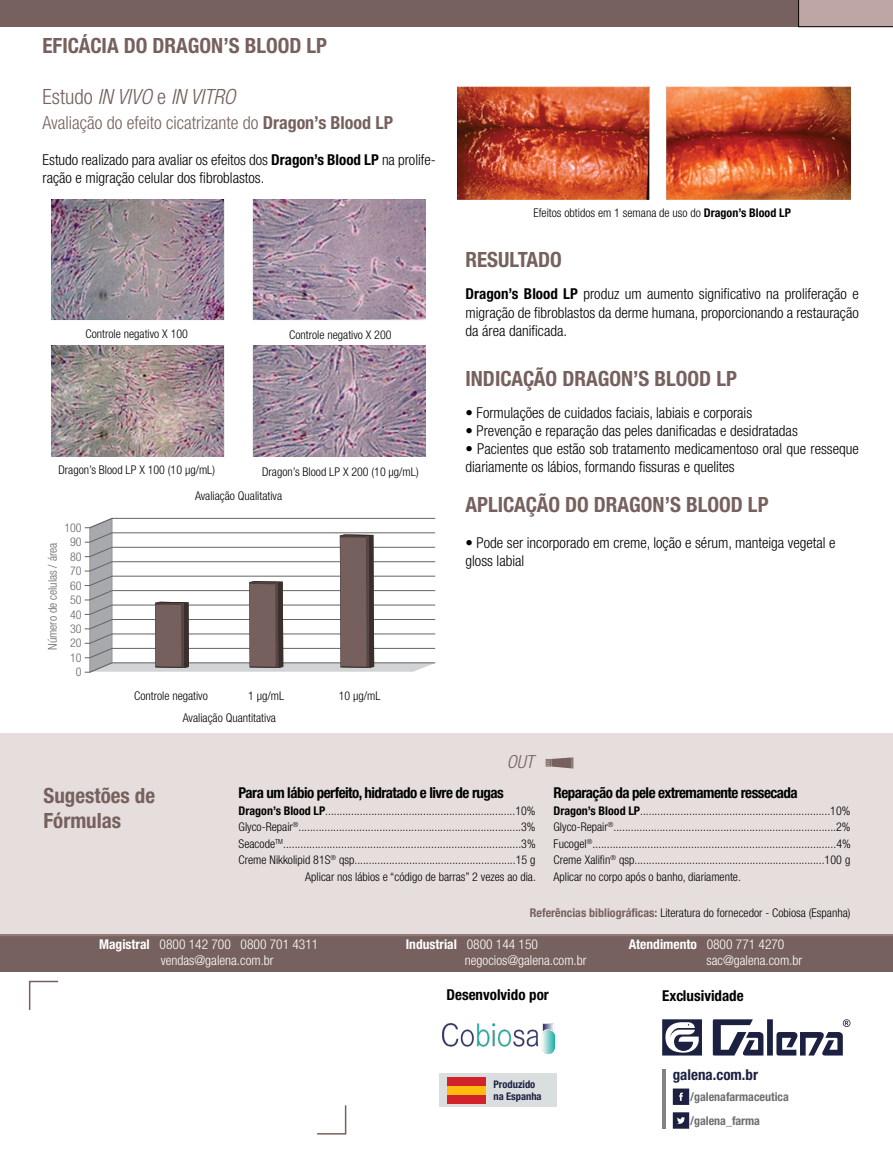
<style>
.page{position:relative;width:893px;height:1149px;background:#fff}
.page>*{position:absolute;margin:0;border:0;box-sizing:border-box;transform-origin:0 0}
.t1{font:700 condensed 21px/25.2px "Helvetica Neue LT Std";color:#76615e}
.t2{font:italic 300 condensed 21px "Helvetica Neue LT Std";color:#76615e}
.t3{font:300 condensed 18px "Helvetica Neue LT Std";color:#76615e}
.t4{font:italic 300 condensed 18px "Helvetica Neue LT Std";color:#76615e}
.t5{font:300 condensed 15px/18px "Helvetica Neue LT Std";color:#000}
.t6{font:700 condensed 15px "Helvetica Neue LT Std";letter-spacing:-.035em;color:#000}
.t7{font:700 condensed 15px "Helvetica Neue LT Std";color:#000}
.t8{font:700 condensed 15px "Helvetica Neue LT Std";color:#1c2142}
.t9{font:300 condensed 13.5px "Helvetica Neue LT Std";color:#fff}
.t10{font:700 condensed 13.5px "Helvetica Neue LT Std";color:#fff}
.t11{font:300 condensed 12px "Helvetica Neue LT Std";color:#000}
.t12{font:300 condensed 12px/14.4px "Helvetica Neue LT Std";color:#636466;text-align:right}
.t13{font:700 condensed 12px "Helvetica Neue LT Std";color:#6d6e71}
.t14{font:700 condensed 10.5px "Helvetica Neue LT Std";color:#1c2142}
.s1{font-style:normal}
.s2{font-weight:700}
.s3{font-weight:700;color:#76615e}
.s4{font-weight:300}
</style>
<div class="page">
<img style="left:51px;top:199px;width:375px;height:257px">
<div style="left:0;top:0;width:797px;height:27px;background:#76615e"></div>
<div style="left:798px;top:0;width:95px;height:27px;background:#bda6a3"></div>
<svg style="left:28px;top:980px;width:31px;height:30px"></svg>
<svg style="left:317px;top:1105px;width:30px;height:29px"></svg>
<div style="left:0;top:934px;width:893px;height:37px;background:#76615e"></div>
<div style="left:0;top:733px;width:893px;height:202px;background:#e6dedd"></div>
<svg style="left:546px;top:757px;width:27px;height:11px"></svg>
<svg style="left:662px;top:1019px;width:188px;height:36px"></svg>
<svg style="left:673px;top:1112px;width:16px;height:16px"></svg>
<svg style="left:673px;top:1088px;width:16px;height:16px"></svg>
<hr style="left:662px;top:1068px;width:3px;height:60px;background:#808285">
<div style="left:440px;top:1073px;width:117px;height:33px;background:#dbdede"></div>
<svg style="left:447px;top:1084px;width:39px;height:10px"></svg>
<div style="left:447px;top:1076px;width:39px;height:8px;background:#d2232a"></div>
<div style="left:447px;top:1094px;width:39px;height:8px;background:#d2232a"></div>
<img style="left:442px;top:1023px;width:112px;height:30px">
<img style="left:457px;top:86px;width:393px;height:113px">
<svg style="left:84px;top:517px;width:352px;height:155px"></svg>
<p class="t1" style="left:43px;top:33px;width:286px">EFICÁCIA DO DRAGON’S BLOOD LP</p>
<p class="t2" style="left:43px;top:84px;width:195px"><span class="s1">Estudo</span> IN VIVO <span class="s1">e</span> IN VITRO</p>
<p class="t3" style="left:43px;top:112px;width:352px">Avaliação do efeito cicatrizante do <span class="s2">Dragon’s Blood LP</span></p>
<p class="t5" style="left:43px;top:150px;width:395px">Estudo realizado para avaliar os efeitos dos <span class="s2">Dragon’s Blood LP</span> na prolife&shy;ração e migração celular dos fibroblastos.</p>
<p class="t11" style="left:86px;top:326px;width:104px">Controle negativo X 100</p>
<p class="t11" style="left:289px;top:328px;width:104px">Controle negativo X 200</p>
<p class="t11" style="left:59px;top:463px;width:158px">Dragon’s Blood LP X 100 (10 μg/mL)</p>
<p class="t11" style="left:262px;top:464px;width:158px">Dragon’s Blood LP X 200 (10 μg/mL)</p>
<p class="t12" style="left:45px;top:649px;width:109px;rotate:-90deg">Número de celulas / área</p>
<p class="t12" style="left:64px;top:520px;width:19px">100<br>90<br>80<br>70<br>60<br>50<br>40<br>30<br>20<br>10<br>0</p>
<p class="t11" style="left:195px;top:488px;width:89px">Avaliação Qualitativa</p>
<p class="t11" style="left:134px;top:688px;width:75px">Controle negativo</p>
<p class="t11" style="left:248px;top:688px;width:37px">1 μg/mL</p>
<p class="t11" style="left:339px;top:688px;width:43px">10 μg/mL</p>
<p class="t11" style="left:183px;top:711px;width:95px">Avaliação Quantitativa</p>
<p class="t11" style="left:533px;top:205px;width:259px">Efeitos obtidos em 1 semana de uso do <span class="s2">Dragon’s Blood LP</span></p>
<p class="t1" style="left:465px;top:247px;width:98px">RESULTADO</p>
<p class="t5" style="left:465px;top:285px;width:395px;text-align:justify"><span class="s2">Dragon’s Blood LP</span> produz um aumento significativo na proliferação e migração de fibroblastos da derme humana, proporcionando a restauração da área danificada.</p>
<p class="t1" style="left:465px;top:365px;width:273px">INDICAÇÃO DRAGON’S BLOOD LP</p>
<p class="t5" style="left:465px;top:404px;width:288px">• Formulações de cuidados faciais, labiais e corporais</p>
<p class="t5" style="left:465px;top:422px;width:334px">• Prevenção e reparação das peles danificadas e desidratadas</p>
<p class="t5" style="left:465px;top:440px;width:395px">• Pacientes que estão sob tratamento medicamentoso oral que resseque diariamente os lábios, formando fissuras e quelites</p>
<p class="t1" style="left:465px;top:491px;width:305px">APLICAÇÃO DO DRAGON’S BLOOD LP</p>
<p class="t5" style="left:465px;top:533px;width:372px">• Pode ser incorporado em creme, loção e sérum, manteiga vegetal e gloss labial</p>
<p class="t4" style="left:507px;top:751px;width:28px">OUT</p>
<p class="t1" style="left:44px;top:782px;width:113px">Sugestões de<br>Fórmulas</p>
<p class="t6" style="left:239px;top:783px;width:267px">Para um lábio perfeito, hidratado e livre de rugas</p>
<p class="t6" style="left:553px;top:783px;width:246px">Reparação da pele extremamente ressecada</p>
<p class="t11" style="left:553px;top:803px;width:298px"><span class="s2">Dragon’s Blood LP</span>..................................................................10%</p>
<p class="t11" style="left:553px;top:819px;width:299px">Glyco-Repair<sup>®</sup>.............................................................................2%</p>
<p class="t11" style="left:553px;top:836px;width:299px">Fucogel<sup>®</sup>....................................................................................4%</p>
<p class="t11" style="left:553px;top:852px;width:298px">Creme Xalifin<sup>®</sup> qsp..................................................................100 g</p>
<p class="t11" style="left:553px;top:869px;width:189px">Aplicar no corpo após o banho, diariamente.</p>
<p class="t11" style="left:530px;top:905px;width:322px"><span class="s3">Referências bibliográficas:</span> Literatura do fornecedor - Cobiosa (Espanha)</p>
<p class="t11" style="left:239px;top:803px;width:298px"><span class="s2">Dragon’s Blood LP</span>..................................................................10%</p>
<p class="t11" style="left:239px;top:819px;width:299px">Glyco-Repair<sup>®</sup>.............................................................................3%</p>
<p class="t11" style="left:239px;top:836px;width:299px">Seacode<sup>TM</sup>..................................................................................3%</p>
<p class="t11" style="left:239px;top:852px;width:298px">Creme Nikkolipid 81S<sup>®</sup> qsp........................................................15 g</p>
<p class="t11" style="left:305px;top:869px;width:232px">Aplicar nos lábios e “código de barras” 2 vezes ao dia.</p>
<p class="t9" style="left:99px;top:935px;width:221px"><span class="s2">Magistral</span> 0800 142 700 0800 701 4311</p>
<p class="t10" style="left:406px;top:935px;width:134px">Industrial <span class="s4">0800 144 150</span></p>
<p class="t10" style="left:629px;top:935px;width:157px">Atendimento <span class="s4">0800 771 4270</span></p>
<p class="t9" style="left:161px;top:952px;width:114px">vendas@galena.com.br</p>
<p class="t9" style="left:465px;top:952px;width:123px">negocios@galena.com.br</p>
<p class="t9" style="left:706px;top:952px;width:97px">sac@galena.com.br</p>
<p class="t7" style="left:446px;top:985px;width:104px">Desenvolvido por</p>
<p class="t14" style="left:493px;top:1077px;width:43px">Produzido</p>
<p class="t14" style="left:493px;top:1089px;width:50px">na Espanha</p>
<p class="t7" style="left:662px;top:986px;width:83px">Exclusividade</p>
<p class="t8" style="left:673px;top:1065px;width:87px">galena.com.br</p>
<p class="t13" style="left:690px;top:1089px;width:100px">/galenafarmaceutica</p>
<p class="t13" style="left:690px;top:1113px;width:71px">/galena_farma</p>
</div>
